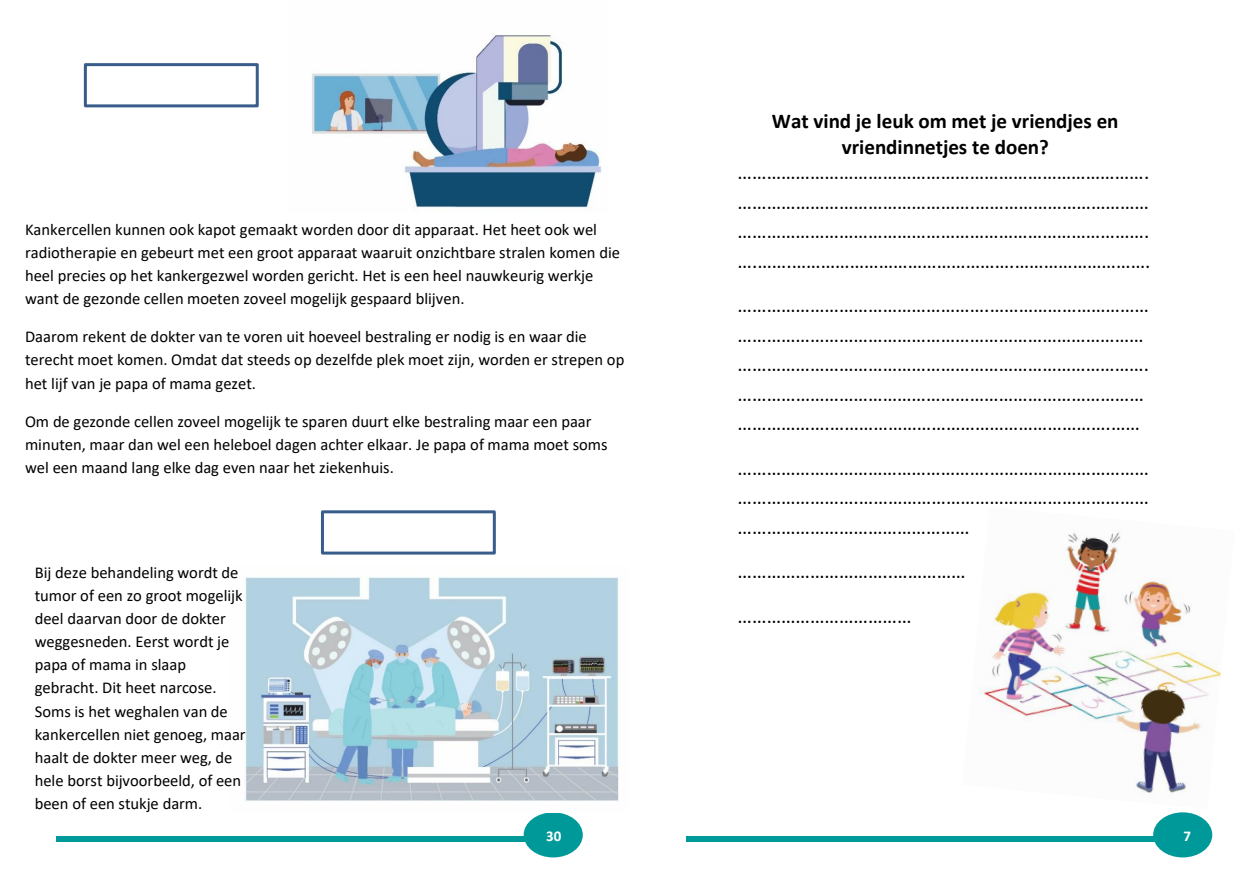
<style>
.page{position:relative;width:1259px;height:893px;background:#fff}
.page>*{position:absolute;margin:0;border:0;box-sizing:border-box;transform-origin:0 0}
.t1{font:21px/29.5px "Calibri";color:#000;text-align:justify}
.t2{font:700 21px/25.8px "Calibri";color:#000;text-align:center}
.t3{font:16.5px/23.1px "Calibri";color:#000}
.t4{font:700 15px "Calibri";color:#fff}
.s1{font-weight:400}
</style>
<div class="page">
<div style="left:524px;top:812px;width:59px;height:45px;background:#099;border-radius:50%"></div>
<div style="left:56px;top:836px;width:475px;height:6px;background:#099"></div>
<img style="left:312px;top:35px;width:290px;height:173px">
<img style="left:244px;top:577px;width:375px;height:225px">
<div style="left:321px;top:510px;width:175px;height:45px;border:3px solid #385d8a"></div>
<div style="left:84px;top:63px;width:175px;height:44px;border:3px solid #385d8a"></div>
<div style="left:1153px;top:812px;width:59px;height:45px;background:#099;border-radius:50%"></div>
<div style="left:686px;top:836px;width:474px;height:5px;background:#099"></div>
<img style="left:978px;top:531px;width:243px;height:263px">
<p class="t3" style="left:25px;top:217px;width:596px">Kankercellen kunnen ook kapot gemaakt worden door dit apparaat. Het heet ook wel radiotherapie en gebeurt met een groot apparaat waaruit onzichtbare stralen komen die heel precies op het kankergezwel worden gericht. Het is een heel nauwkeurig werkje want de gezonde cellen moeten zoveel mogelijk gespaard blijven.</p>
<p class="t3" style="left:25px;top:325px;width:601px">Daarom rekent de dokter van te voren uit hoeveel bestraling er nodig is en waar die terecht moet komen. Omdat dat steeds op dezelfde plek moet zijn, worden er strepen op het lijf van je papa of mama gezet.</p>
<p class="t3" style="left:25px;top:409px;width:584px">Om de gezonde cellen zoveel mogelijk te sparen duurt elke bestraling maar een paar minuten, maar dan wel een heleboel dagen achter elkaar. Je papa of mama moet soms wel een maand lang elke dag even naar het ziekenhuis.</p>
<p class="t3" style="left:35px;top:560px;width:212px">Bij deze behandeling wordt de tumor of een zo groot mogelijk deel daarvan door de dokter weggesneden. Eerst wordt je papa of mama in slaap gebracht. Dit heet narcose.<br>Soms is het weghalen van de kankercellen niet genoeg, maar haalt de dokter meer weg, de hele borst bijvoorbeeld, of een been of een stukje darm.</p>
<p class="t4" style="left:546px;top:826px;width:17px">30</p>
<p class="t2" style="left:737px;top:108px;width:413px">Wat vind je leuk om met je vriendjes en vriendinnetjes te doen? <span class="s1">………………………………………………………………………….</span></p>
<p class="t1" style="left:737px;top:187px;width:414px">………………………………………….……………………………… …………………………………………………………………………. ….…….……………………………………….……………………….</p>
<p class="t1" style="left:737px;top:290px;width:413px;text-align:left">…………………………………………….…………………………… ………………………………………………………………………… …………………………………………………………………………. ………………………………………………………………………… ……………….………………………………………………….……</p>
<p class="t1" style="left:737px;top:452px;width:413px">…………………………………………….…………………………… …………………….…………………………………………………… …………………………………………</p>
<p class="t1" style="left:737px;top:549px;width:230px;line-height:44.4px">…………………………..…………… ………………………………</p>
<p class="t4" style="left:1183px;top:826px;width:9px">7</p>
</div>
